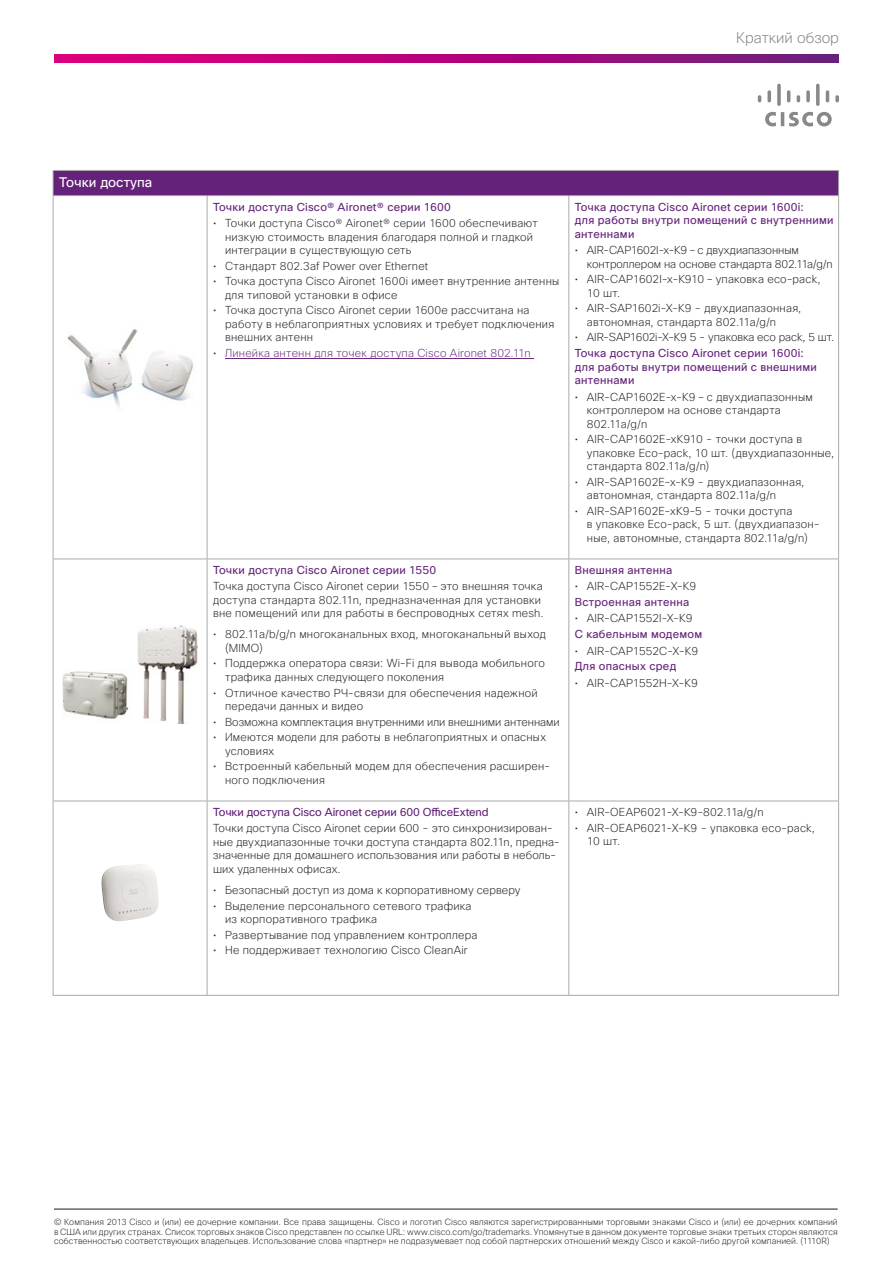
<style>
.page{position:relative;width:893px;height:1263px;background:#fff}
.page>*{position:absolute;margin:0;border:0;box-sizing:border-box;transform-origin:0 0}
.t1{font:200 15px "Cisco Sans";color:#7b7c7e}
.t2{font:13.5px "Cisco Sans";color:#fff}
.t3{font:200 11.25px/13.5px "Cisco Sans";letter-spacing:.02em;color:#1a171c}
.t4{font:11.25px/13.5px "Cisco Sans";letter-spacing:.02em;color:#65227a}
.t5{font:200 11.25px/13.5px "Cisco Sans";letter-spacing:-.005em;color:#1a171c}
.t6{font:200 11.25px "Cisco Sans";letter-spacing:.02em;color:#65227a}
.t7{font:11.25px "Cisco Sans";letter-spacing:-.005em;color:#65227a}
.t8{font:200 11.25px "Cisco Sans";color:#1a171c}
.t9{font:200 8.7px/9.4px "Cisco Sans";letter-spacing:.005em;color:#1a171c;text-align:justify}
.s1{color:#1a171c}
</style>
<div class="page">
<hr style="left:54px;top:1209px;width:784px;height:1px;background:#1a171c">
<svg style="left:54px;top:54px;width:785px;height:8px"></svg>
<svg style="left:758px;top:84px;width:81px;height:42px"></svg>
<div style="left:53px;top:170px;width:786px;height:26px;background:#65227a"></div>
<hr style="left:53px;top:196px;width:1px;height:362px;background:#a9aaac">
<hr style="left:207px;top:196px;width:1px;height:362px;background:#a9aaac">
<hr style="left:568px;top:196px;width:1px;height:362px;background:#a9aaac">
<hr style="left:838px;top:196px;width:1px;height:362px;background:#a9aaac">
<svg style="left:53px;top:171px;width:1px;height:24px"></svg>
<svg style="left:838px;top:171px;width:1px;height:24px"></svg>
<hr style="left:53px;top:170px;width:786px;height:1px;background:#a9aaac">
<hr style="left:53px;top:559px;width:1px;height:242px;background:#a9aaac">
<hr style="left:53px;top:195px;width:154px;height:1px;background:#a9aaac">
<hr style="left:53px;top:558px;width:154px;height:1px;background:#a9aaac">
<hr style="left:207px;top:559px;width:1px;height:242px;background:#a9aaac">
<hr style="left:207px;top:195px;width:362px;height:1px;background:#a9aaac">
<hr style="left:207px;top:558px;width:362px;height:1px;background:#a9aaac">
<hr style="left:568px;top:559px;width:1px;height:242px;background:#a9aaac">
<hr style="left:838px;top:559px;width:1px;height:242px;background:#a9aaac">
<hr style="left:569px;top:195px;width:270px;height:1px;background:#a9aaac">
<hr style="left:569px;top:558px;width:270px;height:1px;background:#a9aaac">
<hr style="left:53px;top:801px;width:1px;height:194px;background:#a9aaac">
<hr style="left:53px;top:801px;width:154px;height:1px;background:#a9aaac">
<hr style="left:207px;top:801px;width:1px;height:194px;background:#a9aaac">
<hr style="left:207px;top:801px;width:362px;height:1px;background:#a9aaac">
<hr style="left:568px;top:801px;width:1px;height:194px;background:#a9aaac">
<hr style="left:838px;top:801px;width:1px;height:194px;background:#a9aaac">
<hr style="left:569px;top:801px;width:270px;height:1px;background:#a9aaac">
<hr style="left:53px;top:995px;width:786px;height:1px;background:#a9aaac">
<img style="left:67px;top:329px;width:126px;height:77px">
<hr style="left:225px;top:358px;width:309px;height:1px;background:#65227a">
<img style="left:63px;top:625px;width:135px;height:99px">
<img style="left:101px;top:864px;width:58px;height:57px">
<p class="t2" style="left:59px;top:177px;width:95px">Точки доступа</p>
<h1 class="t1" style="left:736px;top:32px;width:104px">Краткий обзор</h1>
<p class="t4" style="left:213px;top:201px;width:239px">Точки доступа Cisco® Aironet® серии 1600</p>
<p class="t3" style="left:225px;top:217px;width:314px;text-indent:-12px">• Точки доступа Cisco® Aironet® серии 1600 обеспечивают низкую стоимость владения благодаря полной и гладкой интеграции в существующую сеть</p>
<p class="t3" style="left:213px;top:260px;width:217px">• Стандарт 802.3af Power over Ethernet</p>
<p class="t3" style="left:225px;top:275px;width:336px;text-indent:-12px">• Точка доступа Cisco Aironet 1600i имеет внутренние антенны для типовой установки в офисе</p>
<p class="t3" style="left:225px;top:304px;width:331px;text-indent:-12px">• Точка доступа Cisco Aironet серии 1600e рассчитана на работу в неблагоприятных условиях и требует подключения внешних антенн</p>
<p class="t6" style="left:213px;top:349px;width:319px"><span class="s1">•</span> Линейка антенн для точек доступа Cisco Aironet 802.11n</p>
<p class="t4" style="left:213px;top:564px;width:225px">Точки доступа Cisco Aironet серии 1550</p>
<p class="t3" style="left:213px;top:580px;width:332px">Точка доступа Cisco Aironet серии 1550 – это внешняя точка доступа стандарта 802.11n, предназначенная для установки вне помещений или для работы в беспроводных сетях mesh.</p>
<p class="t3" style="left:225px;top:628px;width:322px;text-indent:-12px">• 802.11a/b/g/n многоканальных вход, многоканальный выход (MIMO)</p>
<p class="t3" style="left:225px;top:657px;width:321px;text-indent:-12px">• Поддержка оператора связи: Wi-Fi для вывода мобильного трафика данных следующего поколения</p>
<p class="t3" style="left:225px;top:687px;width:314px;text-indent:-12px">• Отличное качество РЧ-связи для обеспечения надежной передачи данных и видео</p>
<p class="t5" style="left:213px;top:716px;width:348px">• Возможна комплектация внутренними или внешними антеннами</p>
<p class="t3" style="left:225px;top:731px;width:322px;text-indent:-12px">• Имеются модели для работы в неблагоприятных и опасных условиях</p>
<p class="t3" style="left:225px;top:760px;width:327px;text-indent:-12px">• Встроенный кабельный модем для обеспечения расширен&shy;ного подключения</p>
<p class="t7" style="left:213px;top:807px;width:277px">Точки доступа Cisco Aironet серии 600 OfficeExtend</p>
<p class="t3" style="left:213px;top:822px;width:348px">Точки доступа Cisco Aironet серии 600 - это синхронизирован&shy;ные двухдиапазонные точки доступа стандарта 802.11n, предна&shy;значенные для домашнего использования или работы в неболь&shy;ших удаленных офисах.</p>
<p class="t3" style="left:213px;top:884px;width:309px">• Безопасный доступ из дома к корпоративному серверу</p>
<p class="t3" style="left:225px;top:899px;width:248px;text-indent:-12px">• Выделение персонального сетевого трафика из корпоративного трафика</p>
<p class="t3" style="left:213px;top:929px;width:266px">• Развертывание под управлением контроллера</p>
<p class="t3" style="left:213px;top:944px;width:256px">• Не поддерживает технологию Cisco CleanAir</p>
<p class="t4" style="left:575px;top:201px;width:260px">Точка доступа Cisco Aironet серии 1600i:<br>для работы внутри помещений с внутренними антеннами</p>
<p class="t5" style="left:587px;top:244px;width:247px;text-indent:-12px">• AIR-CAP1602I-x-K9 – с двухдиапазонным контроллером на основе стандарта 802.11a/g/n</p>
<p class="t3" style="left:587px;top:273px;width:235px;text-indent:-12px">• AIR-CAP1602I-x-K910 – упаковка eco-pack,<br>10 шт.</p>
<p class="t3" style="left:587px;top:302px;width:216px;text-indent:-12px">• AIR-SAP1602i-X-K9 - двухдиапазонная, автономная, стандарта 802.11a/g/n</p>
<p class="t5" style="left:575px;top:331px;width:261px">• AIR-SAP1602i-X-K9 5 - упаковка eco pack, 5 шт.</p>
<p class="t4" style="left:575px;top:347px;width:244px">Точка доступа Cisco Aironet серии 1600i: для работы внутри помещений с внешними антеннами</p>
<p class="t3" style="left:587px;top:391px;width:227px;text-indent:-12px">• AIR-CAP1602E-x-K9 – с двухдиапазонным контроллером на основе стандарта<br>802.11a/g/n</p>
<p class="t3" style="left:587px;top:433px;width:249px;text-indent:-12px">• AIR-CAP1602E-xK910 - точки доступа в упаковке Eco-pack, 10 шт. (двухдиапазонные, стандарта 802.11a/g/n)</p>
<p class="t3" style="left:587px;top:476px;width:219px;text-indent:-12px">• AIR-SAP1602E-x-K9 - двухдиапазонная, автономная, стандарта 802.11a/g/n</p>
<p class="t3" style="left:587px;top:505px;width:234px;text-indent:-12px">• AIR-SAP1602E-xK9-5 - точки доступа<br>в упаковке Eco-pack, 5 шт. (двухдиапазон&shy;ные, автономные, стандарта 802.11a/g/n)</p>
<p class="t4" style="left:575px;top:564px;width:99px">Внешняя антенна</p>
<p class="t8" style="left:575px;top:582px;width:123px">• AIR-CAP1552E-X-K9</p>
<p class="t4" style="left:575px;top:596px;width:116px">Встроенная антенна</p>
<p class="t3" style="left:575px;top:612px;width:119px">• AIR-CAP1552I-X-K9</p>
<p class="t4" style="left:575px;top:628px;width:129px">С кабельным модемом</p>
<p class="t3" style="left:575px;top:645px;width:125px">• AIR-CAP1552C-X-K9</p>
<p class="t4" style="left:575px;top:660px;width:103px">Для опасных сред</p>
<p class="t8" style="left:575px;top:678px;width:124px">• AIR-CAP1552H-X-K9</p>
<p class="t3" style="left:575px;top:806px;width:190px">• AIR-OEAP6021-X-K9-802.11a/g/n</p>
<p class="t3" style="left:587px;top:821px;width:230px;text-indent:-12px">• AIR-OEAP6021-X-K9 - упаковка eco-pack,<br>10 шт.</p>
<p class="t9" style="left:54px;top:1218px;width:785px">© Компания 2013 Cisco и (или) ее дочерние компании. Все права защищены. Cisco и логотип Cisco являются зарегистрированными торговыми знаками Cisco и (или) ее дочерних компаний в США или других странах. Список торговых знаков Cisco представлен по ссылке URL: www.cisco.com/go/trademarks. Упомянутые в данном документе торговые знаки третьих сторон являются собственностью соответствующих владельцев. Использование слова «партнер» не подразумевает под собой партнерских отношений между Cisco и какой-либо другой компанией. (1110R)</p>
</div>
